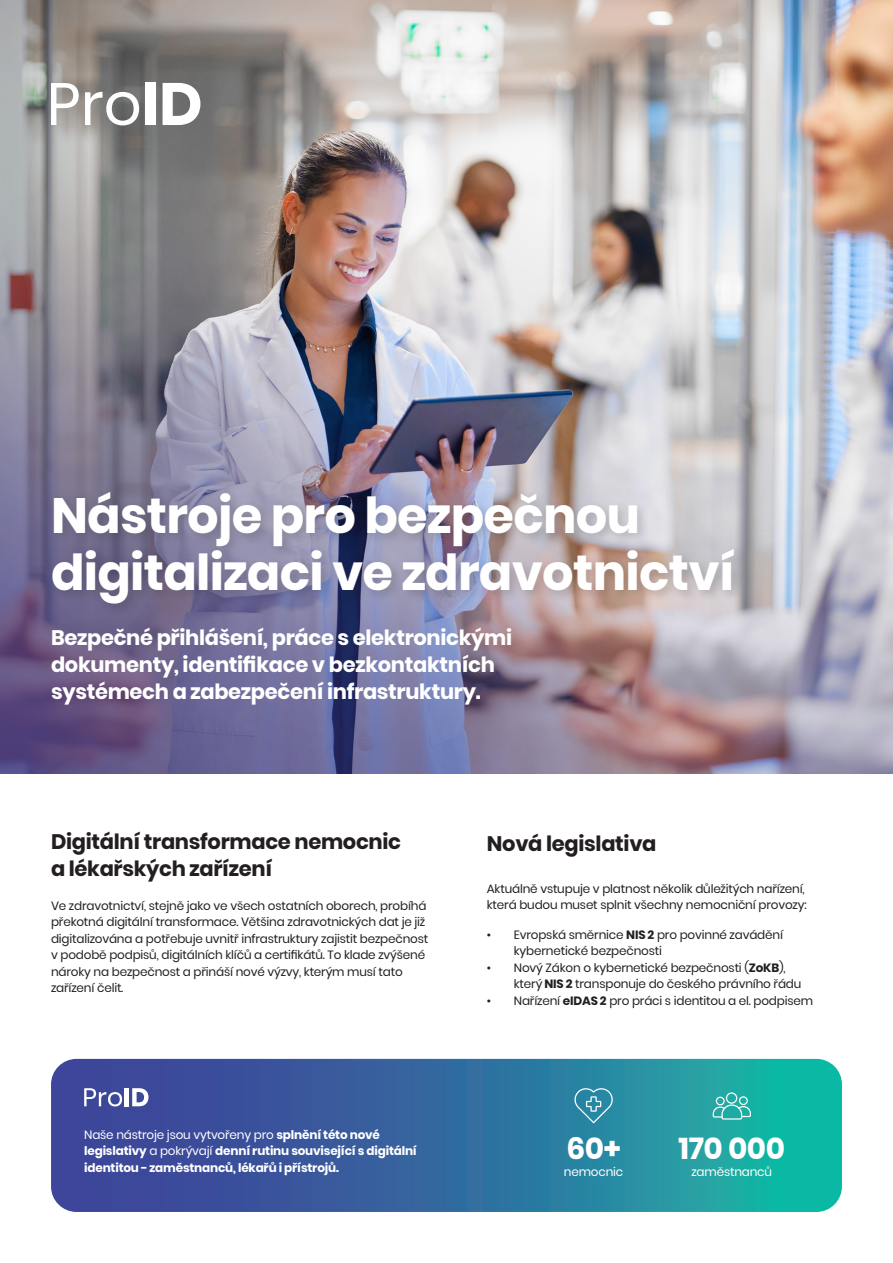
<style>
.page{position:relative;width:893px;height:1263px;background:#fff}
.page>*{position:absolute;margin:0;border:0;box-sizing:border-box;transform-origin:0 0}
.t1{font:700 49.5px/57px "Poppins";letter-spacing:-.015em;color:#fff}
.t2{font:700 30px "Poppins";letter-spacing:-.015em;color:#fff}
.t3{font:700 21px/27px "Poppins";letter-spacing:-.015em;color:#fff}
.t4{font:700 21px/27px "Poppins";letter-spacing:-.015em;color:#231f20}
.t5{font:12px/16.5px "Poppins";letter-spacing:-.015em;color:#231f20}
.t6{font:700 12px/16.5px "Poppins";letter-spacing:-.015em;color:#fff}
.t7{font:12px "Poppins";letter-spacing:-.015em;color:#fff}
.s1{font-weight:700}
.s2{font-weight:400}
</style>
<div class="page">
<img style="left:0;top:0;width:893px;height:774px">
<svg style="left:51px;top:1059px;width:791px;height:153px;background:#2f739f"></svg>
<div style="left:48px;top:487px;width:699px;height:130px;background:#231f20;opacity:.2"></div>
<svg style="left:51px;top:83px;width:28px;height:42px"></svg>
<svg style="left:85px;top:92px;width:54px;height:33px"></svg>
<div style="left:145px;top:83px;width:11px;height:42px;background:#fff"></div>
<svg style="left:163px;top:83px;width:37px;height:42px"></svg>
<svg style="left:713px;top:1092px;width:38px;height:27px"></svg>
<svg style="left:573px;top:1087px;width:40px;height:36px"></svg>
<svg style="left:84px;top:1088px;width:38px;height:18px"></svg>
<hr style="left:125px;top:1088px;width:4px;height:18px;background:#fff">
<svg style="left:132px;top:1088px;width:17px;height:18px"></svg>
<h1 class="t1" style="left:51px;top:487px;width:685px">Nástroje pro bezpečnou digitalizaci ve zdravotnictví</h1>
<h3 class="t3" style="left:51px;top:624px;width:463px">Bezpečné přihlášení, práce s elektronickými dokumenty, identifikace v bezkontaktních systémech a zabezpečení infrastruktury.</h3>
<h3 class="t4" style="left:51px;top:828px;width:352px">Digitální transformace nemocnic a lékařských zařízení</h3>
<p class="t5" style="left:51px;top:897px;width:379px">Ve zdravotnictví, stejně jako ve všech ostatních oborech, probíhá překotná digitální transformace. Většina zdravotnických dat je již digitalizována a potřebuje uvnitř infrastruktury zajistit bezpečnost v podobě podpisů, digitálních klíčů a certifikátů. To klade zvýšené nároky na bezpečnost a přináší nové výzvy, kterým musí tato zařízení čelit.</p>
<h3 class="t4" style="left:487px;top:830px;width:171px">Nová legislativa</h3>
<p class="t5" style="left:487px;top:880px;width:321px">Aktuálně vstupuje v platnost několik důležitých nařízení, která budou muset splnit všechny nemocniční provozy:</p>
<p class="t5" style="left:514px;top:926px;width:271px;text-indent:-27px">• Evropská směrnice <span class="s1">NIS 2</span> pro povinné zavádění kybernetické bezpečnosti</p>
<p class="t5" style="left:514px;top:959px;width:289px;text-indent:-27px">• Nový Zákon o kybernetické bezpečnosti (<span class="s1">ZoKB</span>), který <span class="s1">NIS 2</span> transponuje do českého právního řádu</p>
<p class="t5" style="left:487px;top:992px;width:328px">• Nařízení <span class="s1">eIDAS 2</span> pro práci s identitou a el. podpisem</p>
<p class="t6" style="left:84px;top:1126px;width:334px"><span class="s2">Naše nástroje jsou vytvořeny pro</span> splnění této nové legislativy <span class="s2">a pokrývají</span> denní rutinu související s digitální identitou - zaměstnanců, lékařů i přístrojů.</p>
<h2 class="t2" style="left:567px;top:1131px;width:56px">60+</h2>
<p class="t7" style="left:564px;top:1164px;width:61px">nemocnic</p>
<h2 class="t2" style="left:678px;top:1131px;width:108px">170 000</h2>
<p class="t7" style="left:691px;top:1164px;width:82px">zaměstnanců</p>
</div>
